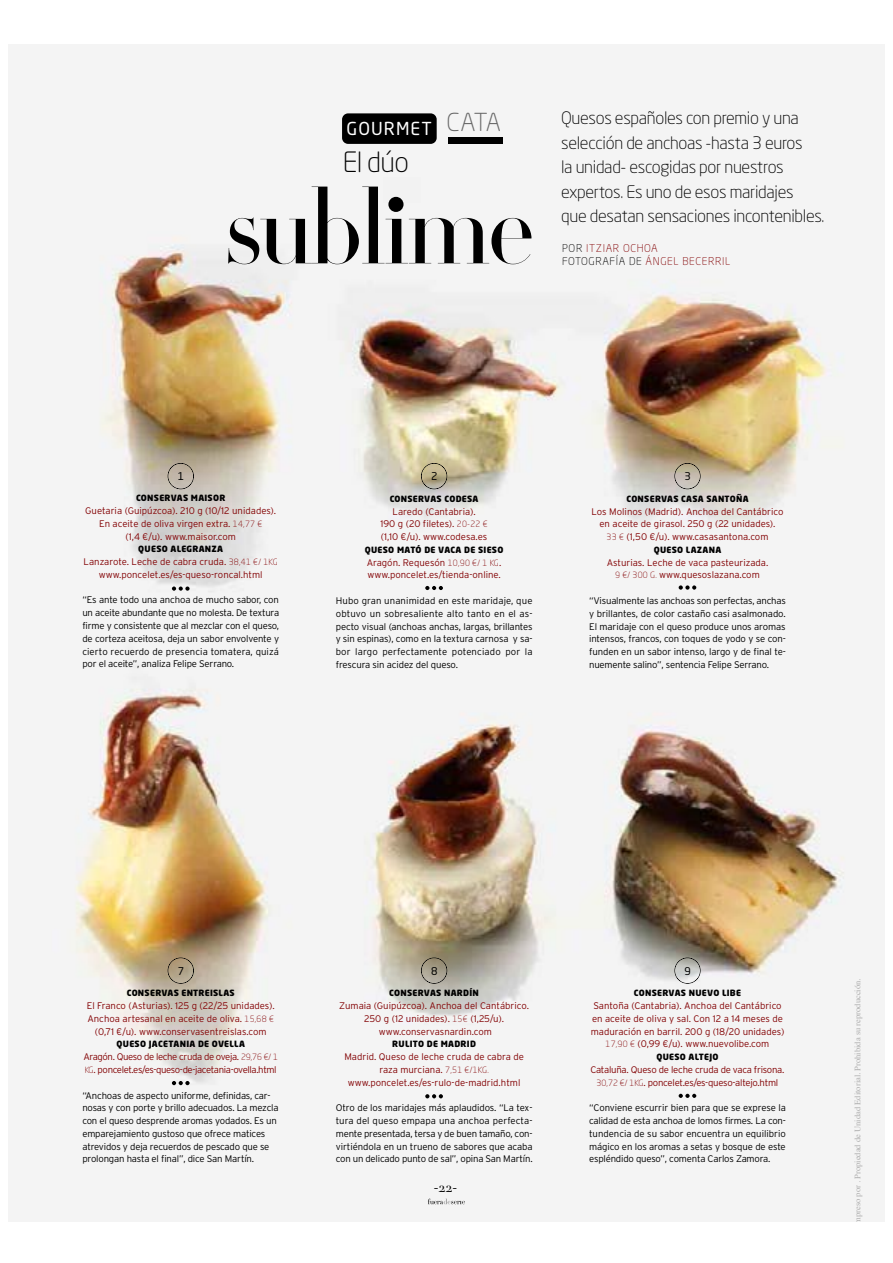
<style>
.page{position:relative;width:893px;height:1263px;background:#fff}
.page>*{position:absolute;margin:0;border:0;box-sizing:border-box;transform-origin:0 0}
.t1{font:104.4px "Didot HTF M96 Medium";letter-spacing:-.025em;color:#000}
.t2{font:300 27.75px "Neo Sans Std";color:#000}
.t3{font:17.7px "Neo Sans Std";letter-spacing:.06em;color:#fff}
.t4{font:300 17.1px/24.5px "Neo Sans Std";letter-spacing:-.015em;color:#000}
.t5{font:14.85px "Didot HTF L16 Light";color:#000}
.t6{font:300 10.65px/12.8px "Neo Sans Std";letter-spacing:.06em;color:#830305}
.t7{font:10.65px "Neo Sans Std";color:#000}
.t8{font:300 9.6px/12.8px "Interstate";letter-spacing:-.02em;color:#000;text-align:justify}
.t9{font:300 9.6px/12.8px "Interstate";color:#830305;text-align:center}
.t10{font:300 9.6px/12.8px "Interstate";letter-spacing:-.04em;color:#830305}
.t11{font:300 9.6px/12.8px "Interstate";letter-spacing:-.025em;color:#830305;text-align:center}
.t12{font:900 8.55px "Neo Sans Std";letter-spacing:.035em;color:#000}
.t13{font:8.55px "Times";color:#adadad}
.s1{color:#000}
.s2{font-family:"Neo Sans Std";font-size:8.55px}
</style>
<div class="page">
<img style="left:9px;top:45px;width:875px;height:1177px">
<div style="left:449px;top:137px;width:54px;height:7px;background:#000"></div>
<div style="left:342px;top:113px;width:95px;height:31px;background:#000;border-radius:6px"></div>
<svg style="left:168px;top:463px;width:26px;height:26px"></svg>
<svg style="left:172px;top:586px;width:18px;height:5px"></svg>
<svg style="left:421px;top:463px;width:26px;height:26px"></svg>
<svg style="left:425px;top:586px;width:18px;height:4px"></svg>
<svg style="left:674px;top:463px;width:26px;height:26px"></svg>
<svg style="left:679px;top:585px;width:17px;height:5px"></svg>
<svg style="left:168px;top:957px;width:26px;height:27px"></svg>
<svg style="left:172px;top:1081px;width:18px;height:4px"></svg>
<svg style="left:421px;top:957px;width:26px;height:27px"></svg>
<svg style="left:425px;top:1094px;width:18px;height:4px"></svg>
<svg style="left:674px;top:957px;width:26px;height:27px"></svg>
<svg style="left:679px;top:1094px;width:17px;height:4px"></svg>
<svg style="left:428px;top:1198px;width:37px;height:6px"></svg>
<img style="left:384px;top:177px;width:37px;height:26px">
<div style="left:388px;top:197px;width:15px;height:15px;background:#000;border-radius:50%"></div>
<p class="t3" style="left:346px;top:118px;width:156px">GOURMET <sup>CATA</sup></p>
<p class="t2" style="left:343px;top:146px;width:68px">El dúo</p>
<p class="t1" style="left:224px;top:164px;width:313px">sublime</p>
<p class="t4" style="left:561px;top:106px;width:265px">Quesos españoles con premio y una selección de anchoas -hasta 3 euros<br>la unidad- escogidas por nuestros expertos. Es uno de esos maridajes<br>que desatan sensaciones incontenibles.</p>
<p class="t6" style="left:562px;top:242px;width:169px"><span class="s1">POR</span> ITZIAR OCHOA<br><span class="s1">FOTOGRAFÍA DE</span> ÁNGEL BECERRIL</p>
<p class="t7" style="left:178px;top:470px;width:8px">1</p>
<p class="t12" style="left:136px;top:492px;width:91px">CONSERVAS MAISOR</p>
<p class="t9" style="left:85px;top:504px;width:192px">Guetaria (Guipúzcoa). 210 g (10/12 unidades).<br>En aceite de oliva virgen extra. <span class="s2">14,77 €<br></span>(1,4 €/u). www.maisor.com</p>
<p class="t12" style="left:138px;top:543px;width:86px">QUESO ALEGRANZA</p>
<p class="t9" style="left:84px;top:555px;width:196px">Lanzarote. Leche de cabra cruda. <span class="s2">38,41 €/ 1KG </span>www.poncelet.es/es-queso-roncal.html</p>
<p class="t8" style="left:82px;top:594px;width:198px">“Es ante todo una anchoa de mucho sabor, con un aceite abundante que no molesta. De textura firme y consistente que al mezclar con el queso, de corteza aceitosa, deja un sabor envolvente y cierto recuerdo de presencia tomatera, quizá por el aceite”, analiza Felipe Serrano.</p>
<p class="t7" style="left:431px;top:470px;width:8px">2</p>
<p class="t12" style="left:390px;top:493px;width:90px">CONSERVAS CODESA</p>
<p class="t9" style="left:380px;top:505px;width:109px">Laredo (Cantabria).<br>190 g (20 filetes). <span class="s2">20-22 € </span>(1,10 €/u). www.codesa.es</p>
<p class="t12" style="left:365px;top:544px;width:140px">QUESO MATÓ DE VACA DE SIESO</p>
<p class="t9" style="left:367px;top:556px;width:136px;text-align:left">Aragón. Requesón <span class="s2">10,90 €/ 1 KG</span>. www.poncelet.es/tienda-online.</p>
<p class="t8" style="left:336px;top:594px;width:198px">Hubo gran unanimidad en este maridaje, que obtuvo un sobresaliente alto tanto en el as&shy;pecto visual (anchoas anchas, largas, brillantes y sin espinas), como en la textura carnosa y sa&shy;bor largo perfectamente potenciado por la frescura sin acidez del queso.</p>
<p class="t7" style="left:684px;top:470px;width:8px">3</p>
<p class="t12" style="left:626px;top:493px;width:124px">CONSERVAS CASA SANTOÑA</p>
<p class="t9" style="left:592px;top:505px;width:193px">Los Molinos (Madrid). Anchoa del Cantábrico en aceite de girasol. 250 g (22 unidades).<br><span class="s2">33 €</span> (1,50 €/u). www.casasantona.com</p>
<p class="t12" style="left:654px;top:544px;width:69px">QUESO LAZANA</p>
<p class="t9" style="left:607px;top:556px;width:163px">Asturias. Leche de vaca pasteurizada.<br><span class="s2">9 €/ 300 G.</span> www.quesoslazana.com</p>
<p class="t8" style="left:589px;top:594px;width:198px">“Visualmente las anchoas son perfectas, anchas y brillantes, de color castaño casi asalmonado.<br>El maridaje con el queso produce unos aromas intensos, francos, con toques de yodo y se con&shy;funden en un sabor intenso, largo y de final te&shy;nuemente salino”, sentencia Felipe Serrano.</p>
<p class="t7" style="left:178px;top:964px;width:8px">7</p>
<p class="t12" style="left:127px;top:987px;width:109px">CONSERVAS ENTREISLAS</p>
<p class="t9" style="left:87px;top:999px;width:189px">El Franco (Asturias). 125 g (22/25 unidades).<br>Anchoa artesanal en aceite de oliva. <span class="s2">15,68 € </span>(0,71 €/u). www.conservasentreislas.com</p>
<p class="t12" style="left:117px;top:1038px;width:130px">QUESO JACETANIA DE OVELLA</p>
<p class="t10" style="left:83px;top:1050px;width:196px">Aragón. Queso de leche cruda de oveja. <span class="s2">29,76 €/ 1<br>KG</span>. poncelet.es/es-queso-de-jacetania-ovella.html</p>
<p class="t8" style="left:82px;top:1089px;width:198px;text-align:left">“Anchoas de aspecto uniforme, definidas, car&shy;nosas y con porte y brillo adecuados. La mezcla con el queso desprende aromas yodados. Es un emparejamiento gustoso que ofrece matices atrevidos y deja recuerdos de pescado que se prolongan hasta el final”, dice San Martín.</p>
<p class="t7" style="left:431px;top:964px;width:8px">8</p>
<p class="t12" style="left:389px;top:987px;width:91px">CONSERVAS NARDÍN</p>
<p class="t9" style="left:339px;top:999px;width:191px">Zumaia (Guipúzcoa). Anchoa del Cantábrico.<br>250 g (12 unidades). <span class="s2">15€</span> (1,25/u). www.conservasnardin.com</p>
<p class="t12" style="left:392px;top:1038px;width:85px">RULITO DE MADRID</p>
<p class="t9" style="left:344px;top:1050px;width:181px">Madrid. Queso de leche cruda de cabra de raza murciana. <span class="s2">7,51 €/1KG. </span>www.poncelet.es/es-rulo-de-madrid.html</p>
<p class="t8" style="left:336px;top:1101px;width:198px">Otro de los maridajes más aplaudidos. “La tex&shy;tura del queso empapa una anchoa perfecta&shy;mente presentada, tersa y de buen tamaño, con&shy;virtiéndola en un trueno de sabores que acaba con un delicado punto de sal”, opina San Martín.</p>
<p class="t5" style="left:434px;top:1178px;width:25px">-22-</p>
<p class="t7" style="left:684px;top:964px;width:8px">9</p>
<p class="t12" style="left:634px;top:987px;width:109px">CONSERVAS NUEVO LIBE</p>
<p class="t9" style="left:591px;top:999px;width:195px">Santoña (Cantabria). Anchoa del Cantábrico en aceite de oliva y sal. Con 12 a 14 meses de maduración en barril. 200 g (18/20 unidades)<br><span class="s2">17,90 €</span> (0,99 €/u). www.nuevolibe.com</p>
<p class="t12" style="left:656px;top:1051px;width:64px">QUESO ALTEJO</p>
<p class="t11" style="left:590px;top:1063px;width:196px">Cataluña. Queso de leche cruda de vaca frisona.<br><span class="s2">30,72 €/ 1KG</span>. poncelet.es/es-queso-altejo.html</p>
<p class="t8" style="left:589px;top:1101px;width:198px">“Conviene escurrir bien para que se exprese la calidad de esta anchoa de lomos firmes. La con&shy;tundencia de su sabor encuentra un equilibrio mágico en los aromas a setas y bosque de este espléndido queso”, comenta Carlos Zamora.</p>
<p class="t13" style="left:850px;top:1226px;width:249px;rotate:-90deg">Impreso por . Propiedad de Unidad Editorial. Prohibida su reproducción.</p>
</div>
